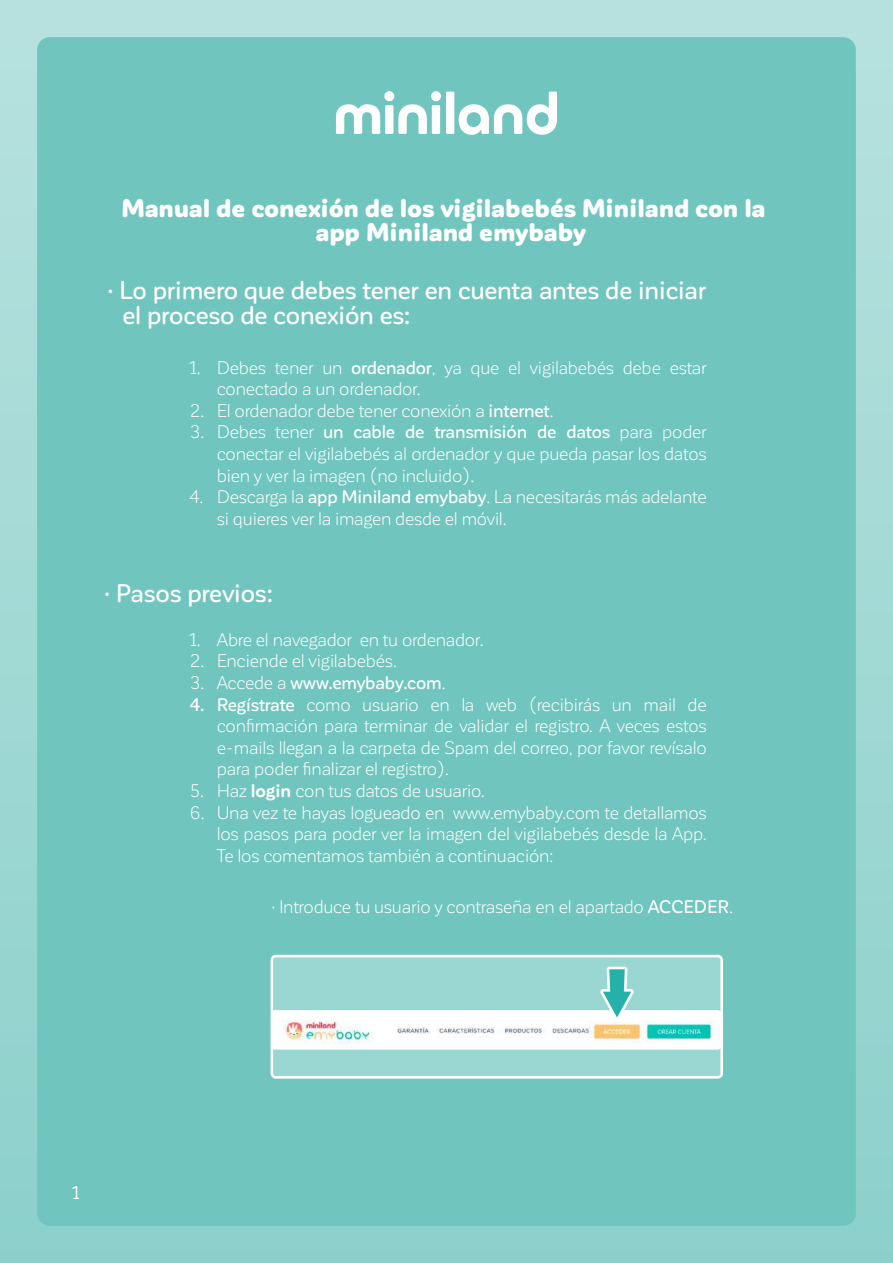
<style>
.page{position:relative;width:893px;height:1263px;background:#fff}
.page>*{position:absolute;margin:0;border:0;box-sizing:border-box;transform-origin:0 0}
.t1{font:500 25.2px/24.9px "Corporative Sans Rd";letter-spacing:-.01em;color:#fff}
.t2{font:900 25.2px/24.9px "Corporative Sans Rd";letter-spacing:-.01em;color:#fff;text-align:center}
.t3{font:18px/21.6px "Corporative Sans Rd";letter-spacing:-.015em;color:#fff;text-align:justify}
.t4{font:500 18px "Corporative Sans Rd";letter-spacing:-.01em;color:#fff}
.t5{font:18px "Corporative Sans Rd";color:#fff}
.s1{font-weight:500}
.s2{font-weight:400}
.s3{font-weight:700}
</style>
<div class="page">
<div style="left:0;top:0;width:893px;height:1263px;background:linear-gradient(to bottom,#b7e2df,#8cd0cb)"></div>
<div style="left:37px;top:37px;width:819px;height:1189px;background:#70c5bf;border-radius:13px"></div>
<svg style="left:271px;top:955px;width:452px;height:124px;background:#a1d9d5"></svg>
<img style="left:271px;top:1010px;width:451px;height:39px">
<svg style="left:600px;top:967px;width:34px;height:53px;background:#8fd5d1"></svg>
<svg style="left:336px;top:91px;width:105px;height:43px"></svg>
<div style="left:446px;top:92px;width:8px;height:42px;background:#fff"></div>
<svg style="left:459px;top:92px;width:98px;height:43px"></svg>
<h1 class="t2" style="left:121px;top:195px;width:646px">Manual de conexión de los vigilabebés Miniland con la app Miniland emybaby</h1>
<h1 class="t1" style="left:122px;top:278px;width:585px;text-indent:-15px">· Lo primero que debes tener en cuenta antes de iniciar el proceso de conexión es:</h1>
<p class="t3" style="left:217px;top:356px;width:491px;text-indent:-27px">1. Debes tener un <span class="s1">ordenador</span>, ya que el vigilabebés debe estar conectado a un ordenador.</p>
<p class="t3" style="left:190px;top:400px;width:365px">2. El ordenador debe tener conexión a <span class="s1">internet</span>.</p>
<p class="t3" style="left:217px;top:421px;width:491px;text-indent:-27px">3. Debes tener <span class="s1">un cable de transmisión de datos</span> para poder conectar el vigilabebés al ordenador y que pueda pasar los datos bien y ver la imagen (no incluido).</p>
<p class="t3" style="left:217px;top:486px;width:491px;text-indent:-27px">4. Descarga la <span class="s1">app Miniland emybaby</span>. La necesitarás más adelante si quieres ver la imagen desde el móvil.</p>
<h1 class="t1" style="left:104px;top:581px;width:170px">· Pasos previos:</h1>
<p class="t3" style="left:190px;top:629px;width:295px">1. Abre el navegador en tu ordenador.</p>
<p class="t3" style="left:190px;top:650px;width:209px">2. Enciende el vigilabebés.</p>
<p class="t4" style="left:190px;top:673px;width:257px"><span class="s2">3. Accede a</span> www.emybaby.com<span class="s2">.</span></p>
<p class="t3" style="left:217px;top:693px;width:491px;text-indent:-27px"><span class="s1">4. Regístrate</span> como usuario en la web (recibirás un mail de confirmación para terminar de validar el registro. A veces estos e-mails llegan a la carpeta de Spam del correo, por favor revísalo para poder finalizar el registro).</p>
<p class="t3" style="left:190px;top:780px;width:297px">5. Haz <span class="s3">login</span> con tus datos de usuario.</p>
<p class="t3" style="left:217px;top:801px;width:491px;text-indent:-27px">6. Una vez te hayas logueado en www.emybaby.com te detallamos los pasos para poder ver la imagen del vigilabebés desde la App.<br>Te los comentamos también a continuación:</p>
<p class="t3" style="left:271px;top:896px;width:463px">· Introduce tu usuario y contraseña en el apartado <span class="s1">ACCEDER</span>.</p>
<p class="t5" style="left:72px;top:1183px;width:9px">1</p>
</div>
